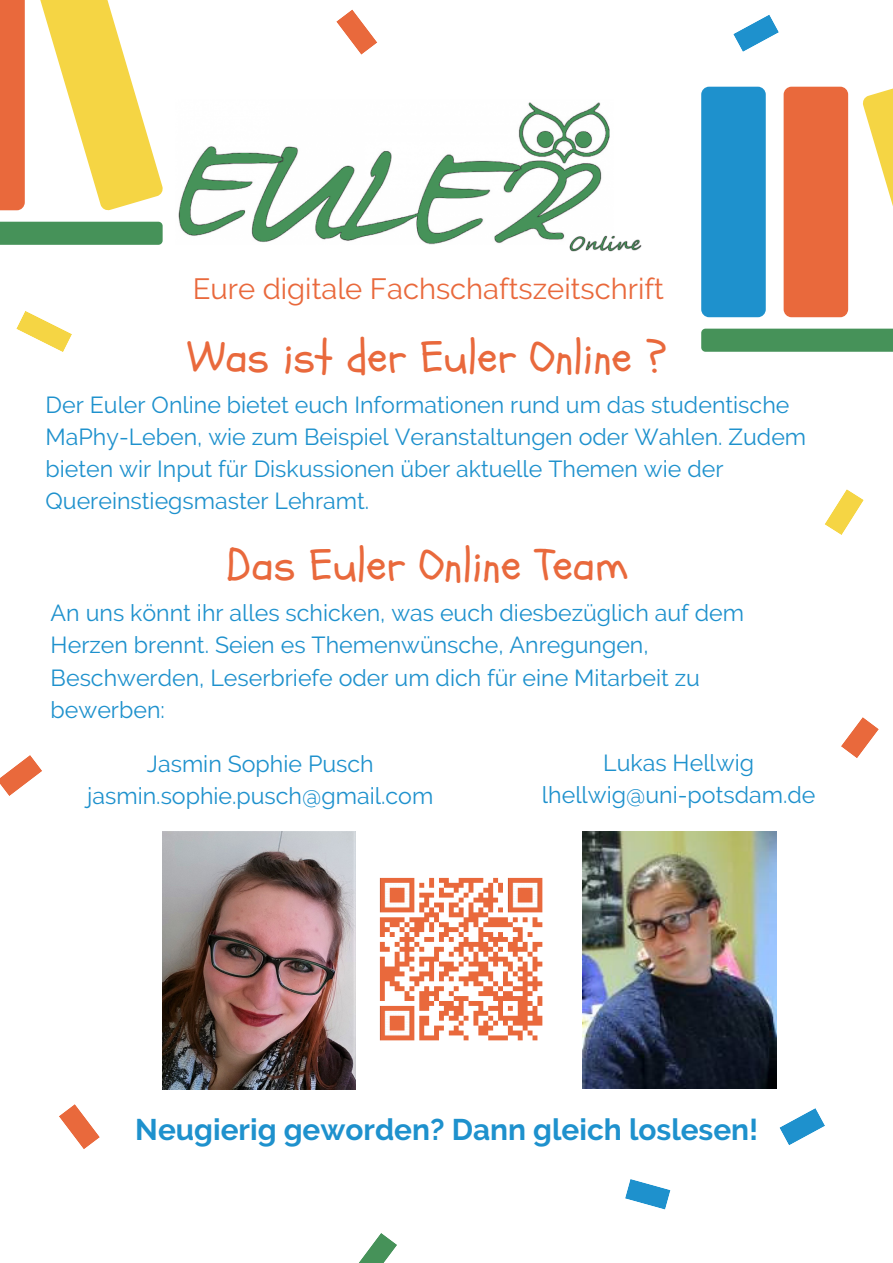
<style>
.page{position:relative;width:893px;height:1263px;background:#fff}
.page>*{position:absolute;margin:0;border:0;box-sizing:border-box;transform-origin:0 0}
.t1{font:45.6px "Schoolbell";color:#e9693c}
.t2{font:700 29.78px "Raleway";color:#1e91cd}
.t3{font:29.17px "Raleway";color:#e9693c}
.t4{font:23.17px/32.1px "Raleway";color:#1e91cd}
</style>
<div class="page">
<img style="left:178px;top:102px;width:464px;height:150px">
<div style="left:0;top:222px;width:163px;height:23px;background:#469259"></div>
<div style="left:0;top:0;width:25px;height:210px;background:#e9693c"></div>
<svg style="left:40px;top:0;width:123px;height:211px"></svg>
<div style="left:701px;top:87px;width:65px;height:230px;background:#1e91cd;border-radius:8px"></div>
<div style="left:701px;top:329px;width:192px;height:23px;background:#469259"></div>
<div style="left:784px;top:87px;width:64px;height:230px;background:#e9693c;border-radius:8px"></div>
<svg style="left:863px;top:88px;width:30px;height:118px"></svg>
<svg style="left:733px;top:15px;width:46px;height:37px"></svg>
<svg style="left:16px;top:311px;width:56px;height:41px"></svg>
<svg style="left:359px;top:1233px;width:38px;height:30px"></svg>
<svg style="left:841px;top:717px;width:38px;height:41px"></svg>
<svg style="left:336px;top:9px;width:41px;height:46px"></svg>
<svg style="left:825px;top:489px;width:39px;height:46px"></svg>
<svg style="left:625px;top:1179px;width:45px;height:30px"></svg>
<svg style="left:0;top:755px;width:42px;height:41px"></svg>
<img style="left:163px;top:832px;width:192px;height:257px">
<img style="left:582px;top:832px;width:194px;height:256px">
<svg style="left:779px;top:1108px;width:46px;height:37px"></svg>
<svg style="left:59px;top:1104px;width:41px;height:45px"></svg>
<img style="left:379px;top:877px;width:164px;height:164px">
<p class="t3" style="left:193px;top:271px;width:472px">Eure digitale Fachschaftszeitschrift</p>
<h1 class="t1" style="left:188px;top:327px;width:481px">Was ist der Euler Online ?</h1>
<p class="t4" style="left:46px;top:389px;width:762px">Der Euler Online bietet euch Informationen rund um das studentische MaPhy-Leben, wie zum Beispiel Veranstaltungen oder Wahlen. Zudem bieten wir Input für Diskussionen über aktuelle Themen wie der Quereinstiegsmaster Lehramt.</p>
<h1 class="t1" style="left:226px;top:534px;width:403px">Das Euler Online Team</h1>
<p class="t4" style="left:51px;top:597px;width:695px">An uns könnt ihr alles schicken, was euch diesbezüglich auf dem Herzen brennt. Seien es Themenwünsche, Anregungen, Beschwerden, Leserbriefe oder um dich für eine Mitarbeit zu bewerben:</p>
<p class="t4" style="left:87px;top:747px;width:347px;text-align:center">Jasmin Sophie Pusch jasmin.sophie.pusch@gmail.com</p>
<p class="t4" style="left:542px;top:747px;width:275px;text-align:center">Lukas Hellwig lhellwig@uni-potsdam.de</p>
<p class="t2" style="left:135px;top:1112px;width:625px">Neugierig geworden? Dann gleich loslesen!</p>
</div>
